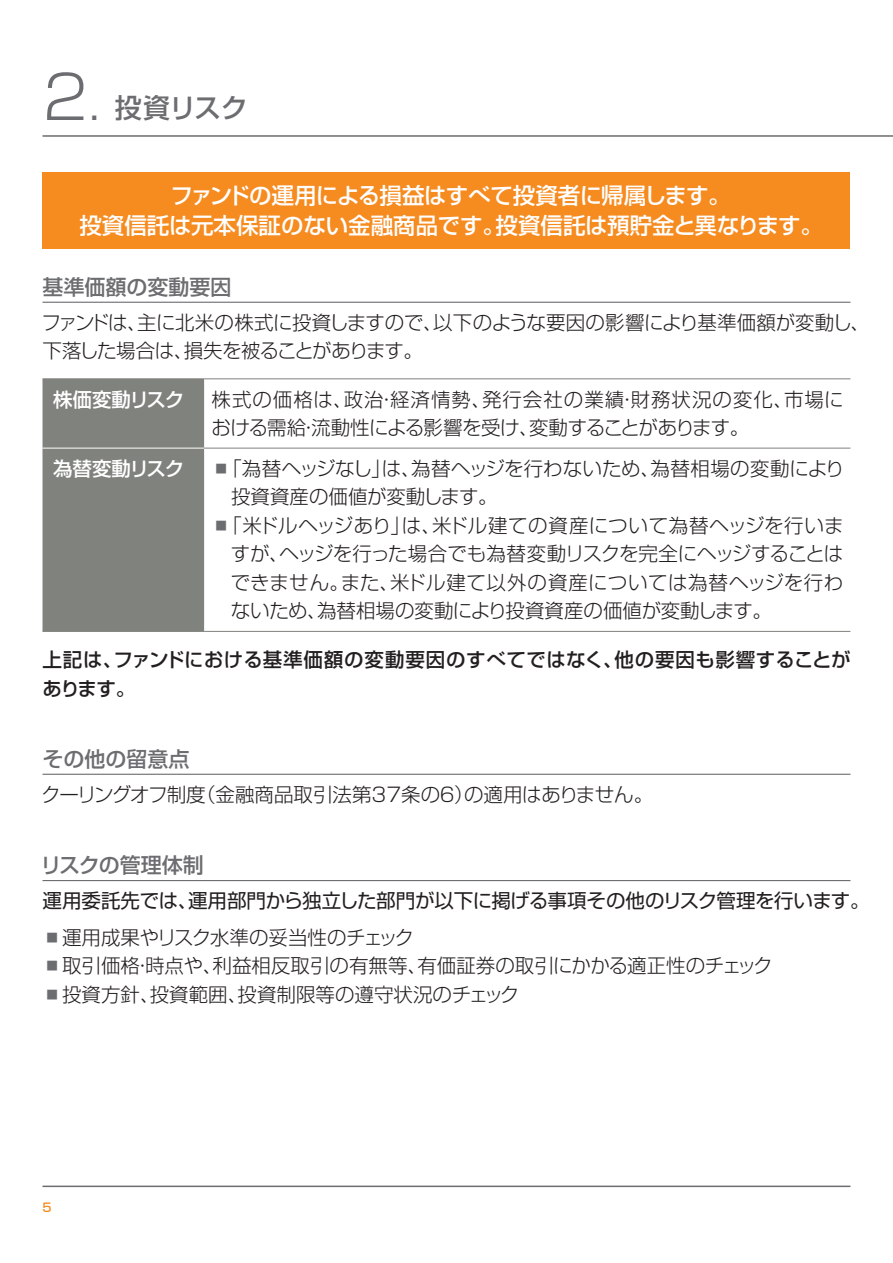
<style>
.page{position:relative;width:893px;height:1263px;background:#fff}
.page>*{position:absolute;margin:0;border:0;box-sizing:border-box;transform-origin:0 0}
.t1{font:500 27px "Shin Go Pr 5";letter-spacing:-.03em;color:#6c6d70}
.t2{font:500 22.5px/30px "Shin Go Pr 5";letter-spacing:-.01em;color:#fff;text-align:center}
.t3{font:500 21px "Shin Go Pr 5";color:#6c6d70}
.t4{font:300 19.5px/28.5px "Shin Go Pr 5";color:#231f20}
.t5{font:300 19.5px/28.5px "Shin Go Pr 5";letter-spacing:-.025em;color:#231f20}
.t6{font:500 19.5px/28.5px "Shin Go Pr 5";letter-spacing:.025em;color:#231f20}
.t7{font:19.5px "Shin Go Pr 5";letter-spacing:-.01em;color:#231f20}
.t8{font:500 19.5px "Shin Go Pr 5";letter-spacing:-.035em;color:#fff}
.t9{font:500 12px "Shin Go Pr 5";color:#f68b1f}
.s1{font-weight:300;font-size:60px}
.s2{font-weight:300;font-size:48px}
.s3{color:#6c6d70}
</style>
<div class="page">
<hr style="left:43px;top:135px;width:850px;height:2px;background:#6c6d70">
<hr style="left:43px;top:1185px;width:807px;height:2px;background:#6c6d70">
<div style="left:43px;top:172px;width:807px;height:77px;background:#f68b1f"></div>
<hr style="left:43px;top:302px;width:807px;height:1px;background:#6c6d70">
<div style="left:43px;top:379px;width:161px;height:252px;background:#7f827d"></div>
<hr style="left:43px;top:448px;width:161px;height:1px;background:#fff">
<hr style="left:43px;top:378px;width:161px;height:1px;background:#7f827d">
<hr style="left:204px;top:378px;width:646px;height:1px;background:#7f827d">
<hr style="left:204px;top:448px;width:646px;height:1px;background:#7f827d">
<hr style="left:43px;top:631px;width:161px;height:1px;background:#7f827d">
<hr style="left:204px;top:631px;width:646px;height:1px;background:#7f827d">
<hr style="left:43px;top:774px;width:807px;height:1px;background:#6c6d70">
<hr style="left:43px;top:880px;width:807px;height:1px;background:#6c6d70">
<h1 class="t1" style="left:43px;top:85px;width:207px"><span class="s1">2</span><span class="s2">.</span> 投資リスク</h1>
<p class="t2" style="left:79px;top:178px;width:745px">ファンドの運用による損益はすべて投資者に帰属します。<br>投資信託は元本保証のない金融商品です。投資信託は預貯金と異なります。</p>
<p class="t3" style="left:43px;top:270px;width:191px">基準価額の変動要因</p>
<p class="t5" style="left:42px;top:306px;width:830px">ファンドは、主に北米の株式に投資しますので、以下のような要因の影響により基準価額が変動し、下落した場合は、損失を被ることがあります。</p>
<p class="t8" style="left:53px;top:383px;width:133px">株価変動リスク</p>
<p class="t4" style="left:212px;top:383px;width:634px">株式の価格は、政治・経済情勢、発行会社の業績・財務状況の変化、市場における需給・流動性による影響を受け、変動することがあります。</p>
<p class="t8" style="left:53px;top:452px;width:133px">為替変動リスク</p>
<p class="t4" style="left:231px;top:452px;width:615px;text-indent:-19px"><span class="s3">▪</span>「為替ヘッジなし」は、為替ヘッジを行わないため、為替相場の変動により投資資産の価値が変動します。</p>
<p class="t4" style="left:231px;top:509px;width:614px;text-align:justify;text-indent:-19px"><span class="s3">▪</span>「米ドルヘッジあり」は、米ドル建ての資産について為替ヘッジを行いますが、ヘッジを行った場合でも為替変動リスクを完全にヘッジすることはできません。また、米ドル建て以外の資産については為替ヘッジを行わないため、為替相場の変動により投資資産の価値が変動します。</p>
<p class="t6" style="left:43px;top:644px;width:810px">上記は、ファンドにおける基準価額の変動要因のすべてではなく、他の要因も影響することがあります。</p>
<p class="t3" style="left:43px;top:742px;width:148px">その他の留意点</p>
<p class="t4" style="left:41px;top:778px;width:613px">クーリングオフ制度（金融商品取引法第37条の６）の適用はありません。</p>
<p class="t3" style="left:41px;top:848px;width:165px">リスクの管理体制</p>
<p class="t7" style="left:43px;top:884px;width:829px">運用委託先では、運用部門から独立した部門が以下に掲げる事項その他のリスク管理を行います。</p>
<p class="t4" style="left:43px;top:921px;width:373px"><span class="s3">▪</span>運用成果やリスク水準の妥当性のチェック</p>
<p class="t4" style="left:43px;top:950px;width:732px"><span class="s3">▪</span>取引価格・時点や、利益相反取引の有無等、有価証券の取引にかかる適正性のチェック</p>
<p class="t4" style="left:43px;top:978px;width:478px"><span class="s3">▪</span>投資方針、投資範囲、投資制限等の遵守状況のチェック</p>
<p class="t9" style="left:43px;top:1197px;width:11px">5</p>
</div>
